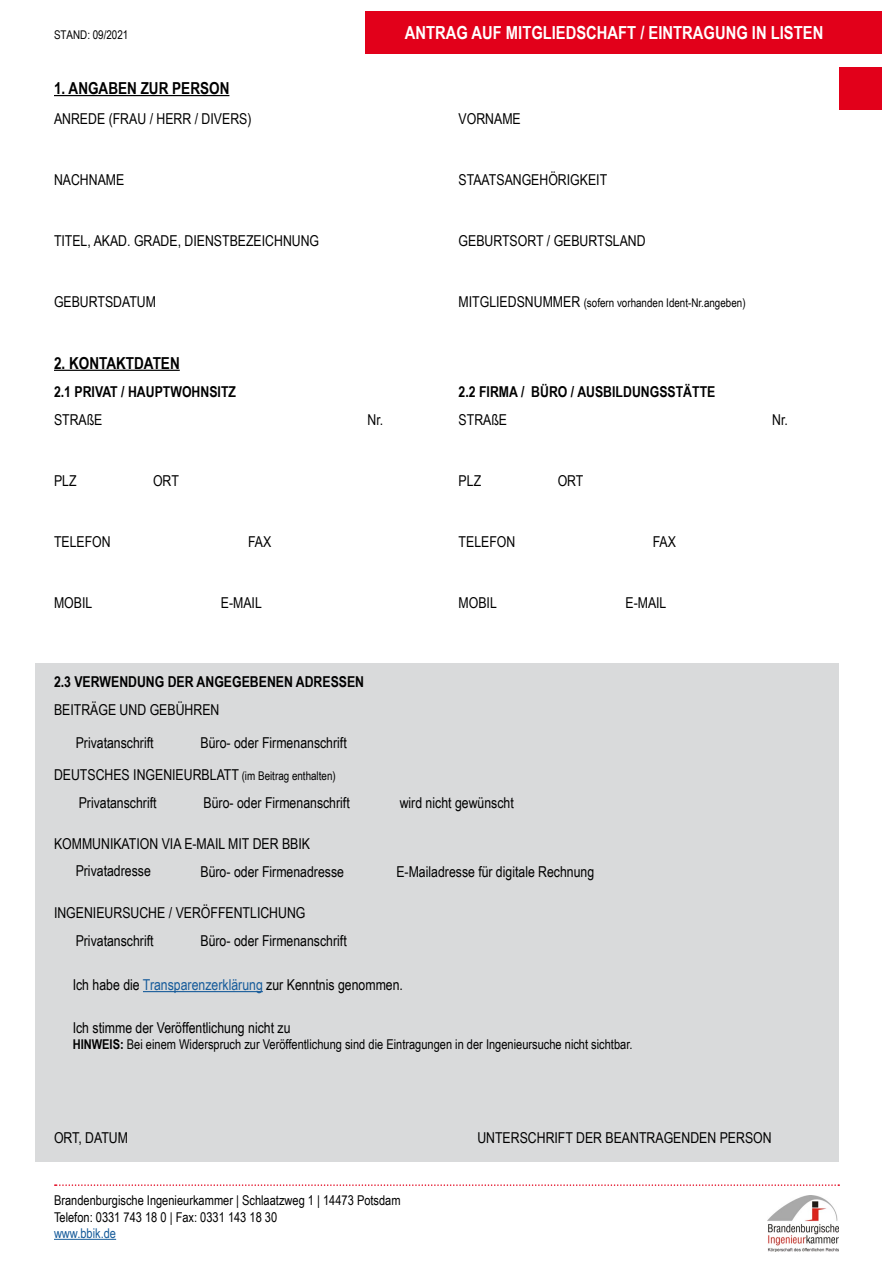
<style>
.page{position:relative;width:893px;height:1263px;background:#fff}
.page>*{position:absolute;margin:0;border:0;box-sizing:border-box;transform-origin:0 0}
.t1{font:700 18px "Arial Narrow";color:#fff}
.t2{font:700 16.5px "Arial Narrow";color:#000}
.t3{font:15px "Arial Narrow";color:#000}
.t4{font:700 15px "Arial Narrow";color:#000}
.t5{font:13.5px/16.2px "Arial Narrow";color:#000}
.t6{font:13.5px "Arial Narrow";color:#165b9a}
.t7{font:12px "Arial Narrow";color:#000}
.s1{font-size:15px}
.s2{font-size:12px}
.s3{color:#165b9a}
.s4{font-weight:700}
</style>
<div class="page">
<img style="left:768px;top:1196px;width:71px;height:55px">
<svg style="left:55px;top:1184px;width:784px;height:2px"></svg>
<hr style="left:54px;top:1239px;width:62px;height:1px;background:#165b9a">
<div style="left:35px;top:663px;width:804px;height:499px;background:#d9dadb"></div>
<div style="left:365px;top:11px;width:516px;height:43px;background:#e2001a"></div>
<div style="left:839px;top:67px;width:42px;height:43px;background:#e2001a"></div>
<hr style="left:54px;top:95px;width:175px;height:1px;background:#000">
<hr style="left:54px;top:370px;width:126px;height:1px;background:#000">
<hr style="left:143px;top:991px;width:120px;height:1px;background:#165b9a">
<p class="t7" style="left:54px;top:26px;width:76px">STAND: 09/2021</p>
<p class="t1" style="left:405px;top:19px;width:420px">ANTRAG AUF MITGLIEDSCHAFT / EINTRAGUNG IN LISTEN</p>
<p class="t2" style="left:54px;top:76px;width:177px">1. ANGABEN ZUR PERSON</p>
<p class="t3" style="left:54px;top:107px;width:199px">ANREDE (FRAU / HERR / DIVERS)</p>
<p class="t3" style="left:459px;top:107px;width:64px">VORNAME</p>
<p class="t3" style="left:54px;top:168px;width:72px">NACHNAME</p>
<p class="t3" style="left:459px;top:168px;width:150px">STAATSANGEHÖRIGKEIT</p>
<p class="t3" style="left:54px;top:229px;width:267px">TITEL, AKAD. GRADE, DIENSTBEZEICHNUNG</p>
<p class="t3" style="left:459px;top:229px;width:189px">GEBURTSORT / GEBURTSLAND</p>
<p class="t3" style="left:54px;top:290px;width:104px">GEBURTSDATUM</p>
<p class="t7" style="left:459px;top:293px;width:288px"><span class="s1">MITGLIEDSNUMMER</span> (sofern vorhanden Ident-Nr.angeben)</p>
<p class="t2" style="left:54px;top:350px;width:127px">2. KONTAKTDATEN</p>
<p class="t4" style="left:54px;top:381px;width:184px">2.1 PRIVAT / HAUPTWOHNSITZ</p>
<p class="t4" style="left:459px;top:381px;width:258px">2.2 FIRMA / BÜRO / AUSBILDUNGSSTÄTTE</p>
<p class="t3" style="left:459px;top:409px;width:50px">STRAßE</p>
<p class="t3" style="left:54px;top:409px;width:50px">STRAßE</p>
<p class="t3" style="left:368px;top:409px;width:17px">Nr.</p>
<p class="t3" style="left:54px;top:470px;width:24px">PLZ</p>
<p class="t3" style="left:54px;top:531px;width:58px">TELEFON</p>
<p class="t3" style="left:153px;top:470px;width:27px">ORT</p>
<p class="t3" style="left:248px;top:531px;width:25px">FAX</p>
<p class="t3" style="left:54px;top:592px;width:40px">MOBIL</p>
<p class="t3" style="left:221px;top:592px;width:43px">E-MAIL</p>
<p class="t4" style="left:54px;top:670px;width:312px">2.3 VERWENDUNG DER ANGEGEBENEN ADRESSEN</p>
<p class="t3" style="left:54px;top:698px;width:167px">BEITRÄGE UND GEBÜHREN</p>
<p class="t3" style="left:76px;top:731px;width:79px">Privatanschrift</p>
<p class="t3" style="left:201px;top:731px;width:148px">Büro- oder Firmenanschrift</p>
<p class="t3" style="left:54px;top:764px;width:283px">DEUTSCHES INGENIEURBLATT <span class="s2">(im Beitrag enthalten)</span></p>
<p class="t3" style="left:459px;top:470px;width:24px">PLZ</p>
<p class="t3" style="left:459px;top:531px;width:58px">TELEFON</p>
<p class="t3" style="left:558px;top:470px;width:27px">ORT</p>
<p class="t3" style="left:653px;top:531px;width:25px">FAX</p>
<p class="t3" style="left:459px;top:592px;width:40px">MOBIL</p>
<p class="t3" style="left:625px;top:592px;width:43px">E-MAIL</p>
<p class="t3" style="left:79px;top:791px;width:79px">Privatanschrift</p>
<p class="t3" style="left:204px;top:791px;width:148px">Büro- oder Firmenanschrift</p>
<p class="t3" style="left:400px;top:791px;width:116px">wird nicht gewünscht</p>
<p class="t3" style="left:54px;top:833px;width:258px">KOMMUNIKATION VIA E-MAIL MIT DER BBIK</p>
<p class="t3" style="left:76px;top:860px;width:77px">Privatadresse</p>
<p class="t3" style="left:200px;top:860px;width:145px">Büro- oder Firmenadresse</p>
<p class="t3" style="left:54px;top:902px;width:253px">INGENIEURSUCHE / VERÖFFENTLICHUNG</p>
<p class="t3" style="left:76px;top:929px;width:79px">Privatanschrift</p>
<p class="t3" style="left:200px;top:930px;width:148px">Büro- oder Firmenanschrift</p>
<p class="t3" style="left:396px;top:861px;width:199px">E-Mailadresse für digitale Rechnung</p>
<p class="t3" style="left:73px;top:974px;width:332px">Ich habe die <span class="s3">Transparenzerklärung</span> zur Kenntnis genommen.</p>
<p class="t3" style="left:73px;top:1017px;width:219px">Ich stimme der Veröffentlichung nicht zu</p>
<p class="t5" style="left:73px;top:1036px;width:561px"><span class="s4">HINWEIS:</span> Bei einem Widerspruch zur Veröffentlichung sind die Eintragungen in der Ingenieursuche nicht sichtbar.</p>
<p class="t3" style="left:772px;top:409px;width:17px">Nr.</p>
<p class="t3" style="left:54px;top:1126px;width:76px">ORT, DATUM</p>
<p class="t3" style="left:477px;top:1126px;width:296px">UNTERSCHRIFT DER BEANTRAGENDEN PERSON</p>
<p class="t5" style="left:54px;top:1192px;width:348px">Brandenburgische Ingenieurkammer | Schlaatzweg 1 | 14473 Potsdam<br>Telefon: 0331 743 18 0 | Fax: 0331 143 18 30</p>
<p class="t6" style="left:54px;top:1223px;width:64px">www.bbik.de</p>
</div>
